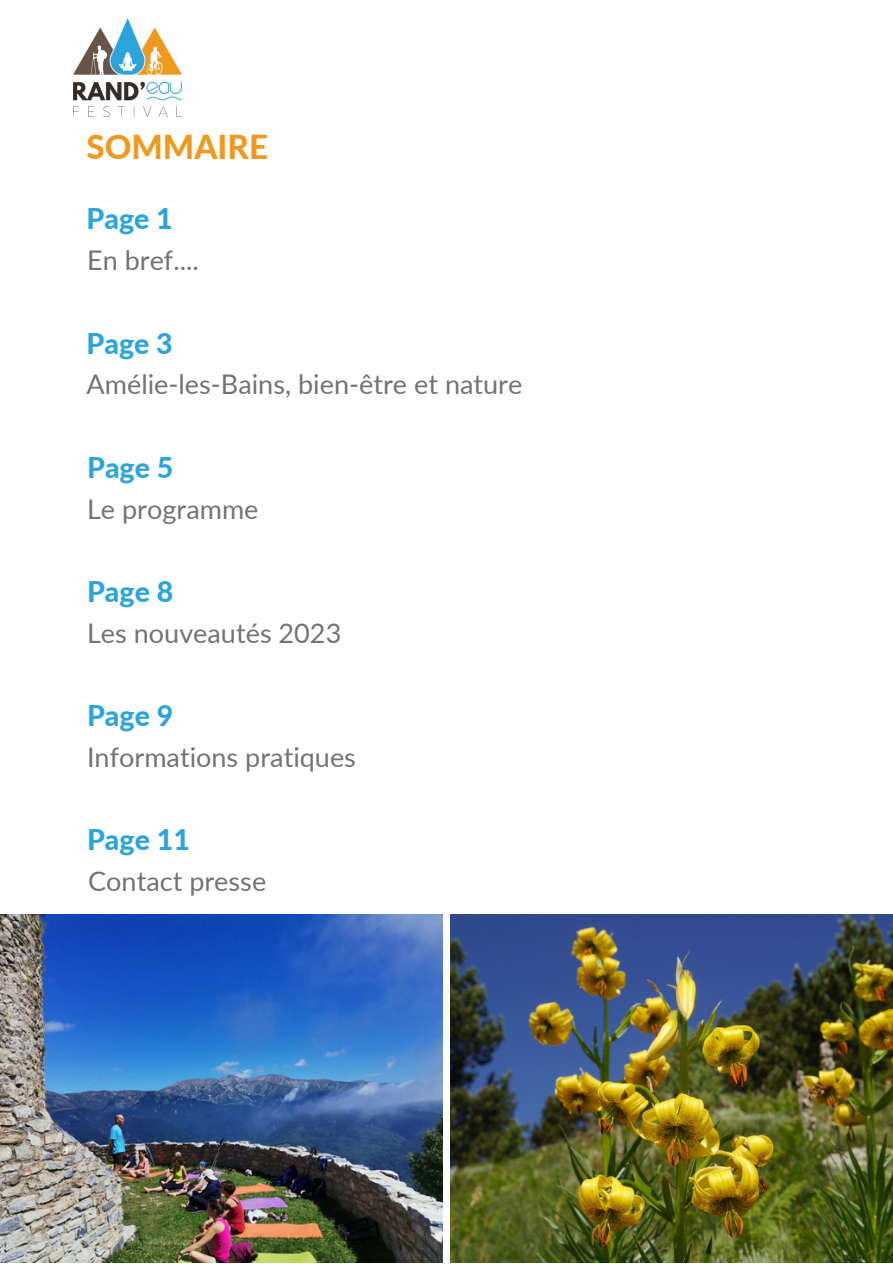
<style>
.page{position:relative;width:893px;height:1264px;background:#fff}
.page>*{position:absolute;margin:0;border:0;box-sizing:border-box;transform-origin:0 0}
.t1{font:800 33px "Lato";color:#f09920}
.t2{font:800 28.5px "Lato";color:#2ca4dc}
.t3{font:27px "Lato";color:#737373}
</style>
<div class="page">
<img style="left:74px;top:19px;width:107px;height:97px">
<img style="left:0;top:914px;width:442px;height:348px">
<img style="left:450px;top:914px;width:442px;height:348px">
<p class="t1" style="left:86px;top:127px;width:183px">SOMMAIRE</p>
<p class="t2" style="left:87px;top:201px;width:88px">Page 1</p>
<p class="t3" style="left:87px;top:244px;width:113px">En bref....</p>
<p class="t2" style="left:87px;top:325px;width:88px">Page 3</p>
<p class="t3" style="left:86px;top:367px;width:437px">Amélie-les-Bains, bien-être et nature</p>
<p class="t2" style="left:87px;top:449px;width:88px">Page 5</p>
<p class="t3" style="left:87px;top:492px;width:173px">Le programme</p>
<p class="t2" style="left:87px;top:573px;width:88px">Page 8</p>
<p class="t3" style="left:87px;top:616px;width:256px">Les nouveautés 2023</p>
<p class="t2" style="left:87px;top:698px;width:88px">Page 9</p>
<p class="t3" style="left:87px;top:740px;width:270px">Informations pratiques</p>
<p class="t2" style="left:87px;top:822px;width:104px">Page 11</p>
<p class="t3" style="left:88px;top:864px;width:179px">Contact presse</p>
</div>
